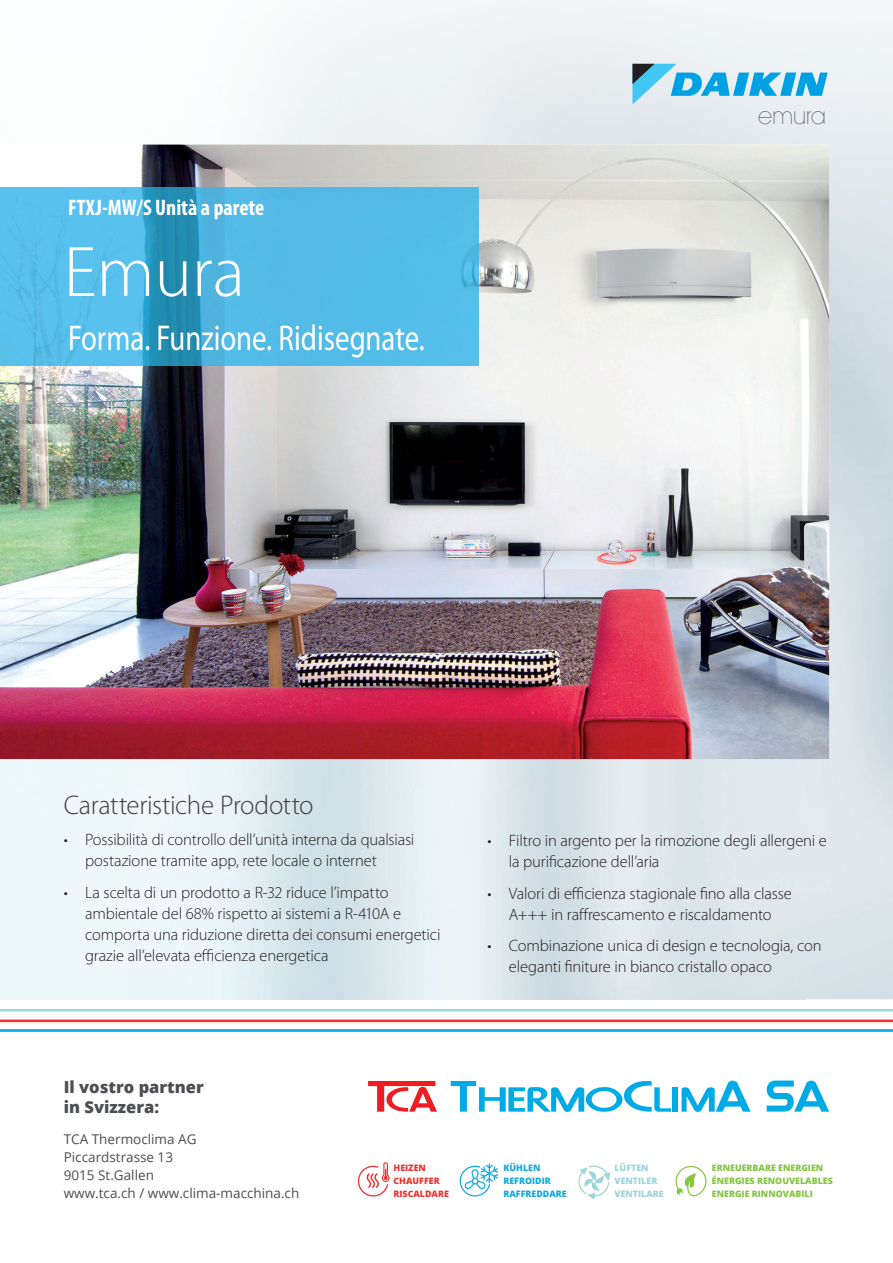
<style>
.page{position:relative;width:893px;height:1263px;background:#fff}
.page>*{position:absolute;margin:0;border:0;box-sizing:border-box;transform-origin:0 0}
.t1{font:300 72px "Myriad Pro";color:#fff}
.t2{font:36px "Myriad Pro";color:#fff;scale:.8 1}
.t3{font:300 27px "Myriad Pro";letter-spacing:-.015em;color:#3e3e3f}
.t4{font:200 23.4px "Avant Garde IT Cby BT";color:#6c6d70}
.t5{font:700 condensed 22.5px "Myriad Pro";color:#fff}
.t6{font:300 16.5px/21px "Myriad Pro";letter-spacing:-.01em;color:#231f20}
.t7{font:800 16.5px/19.8px "Open Sans";color:#4c4e51}
.t8{font:13.5px/18px "Open Sans";color:#4c4e51}
.t9{font:800 8.85px "Open Sans";color:#85c445}
.t10{font:800 8.85px/12.9px "Open Sans";color:#14a8e0}
.t11{font:800 8.85px/13.4px "Open Sans";color:#ee3432}
.t12{font:800 8.85px "Open Sans";color:#9fd3db}
</style>
<div class="page">
<hr style="left:0;top:1009px;width:893px;height:2px;background:#9fd3db">
<hr style="left:0;top:1019px;width:893px;height:3px;background:#ee3432">
<hr style="left:0;top:1029px;width:893px;height:3px;background:#14a8e0">
<img style="left:0;top:145px;width:829px;height:614px">
<img style="left:0;top:188px;width:478px;height:177px">
<svg style="left:368px;top:1081px;width:69px;height:31px"></svg>
<div style="left:672px;top:1087px;width:6px;height:25px;background:#00abe5"></div>
<svg style="left:681px;top:1080px;width:70px;height:32px"></svg>
<svg style="left:451px;top:1081px;width:220px;height:31px"></svg>
<svg style="left:766px;top:1080px;width:63px;height:32px"></svg>
<svg style="left:632px;top:64px;width:196px;height:40px;background:#8ecde7"></svg>
<svg style="left:460px;top:1163px;width:38px;height:33px"></svg>
<svg style="left:358px;top:1162px;width:32px;height:34px"></svg>
<svg style="left:578px;top:1165px;width:32px;height:34px"></svg>
<svg style="left:675px;top:1166px;width:32px;height:30px"></svg>
<h3 class="t5" style="left:68px;top:193px;width:198px">FTXJ-MW/S Unità a parete</h3>
<h1 class="t1" style="left:64px;top:232px;width:182px">Emura</h1>
<h2 class="t2" style="left:68px;top:316px;width:447px">Forma. Funzione. Ridisegnate.</h2>
<h3 class="t4" style="left:758px;top:101px;width:69px">emura</h3>
<h3 class="t3" style="left:64px;top:790px;width:251px">Caratteristiche Prodotto</h3>
<p class="t6" style="left:85px;top:829px;width:331px;text-indent:-21px">• Possibilità di controllo dell’unità interna da qualsiasi postazione tramite app, rete locale o internet</p>
<p class="t6" style="left:85px;top:882px;width:357px;text-indent:-21px">• La scelta di un prodotto a R-32 riduce l’impatto ambientale del 68% rispetto ai sistemi a R-410A e comporta una riduzione diretta dei consumi energetici grazie all’elevata efficienza energetica</p>
<p class="t6" style="left:509px;top:830px;width:320px;text-indent:-21px">• Filtro in argento per la rimozione degli allergeni e la purificazione dell’aria</p>
<p class="t6" style="left:488px;top:883px;width:306px;text-align:center">• Valori di efficienza stagionale fino alla classe<br>A+++ in raffrescamento e riscaldamento</p>
<p class="t6" style="left:509px;top:935px;width:314px;text-indent:-21px">• Combinazione unica di design e tecnologia, con eleganti finiture in bianco cristallo opaco</p>
<p class="t7" style="left:64px;top:1076px;width:142px">Il vostro partner in Svizzera:</p>
<p class="t8" style="left:64px;top:1129px;width:237px">TCA Thermoclima AG<br>Piccardstrasse 13<br>9015 St.Gallen<br>www.tca.ch / www.clima-macchina.ch</p>
<p class="t11" style="left:394px;top:1160px;width:48px">HEIZEN<br>CHAUFFER</p>
<p class="t11" style="left:394px;top:1186px;width:57px">RISCALDARE</p>
<p class="t10" style="left:503px;top:1161px;width:65px">KÜHLEN<br>REFROIDIR<br>RAFFREDDARE</p>
<p class="t12" style="left:614px;top:1161px;width:36px">LÜFTEN</p>
<p class="t12" style="left:614px;top:1187px;width:51px">VENTILARE</p>
<p class="t12" style="left:614px;top:1174px;width:44px">VENTILER</p>
<p class="t9" style="left:712px;top:1161px;width:113px">ERNEUERBARE ENERGIEN</p>
<p class="t9" style="left:712px;top:1187px;width:102px">ENERGIE RINNOVABILI</p>
<p class="t9" style="left:712px;top:1174px;width:122px">ÉNERGIES RENOUVELABLES</p>
</div>
